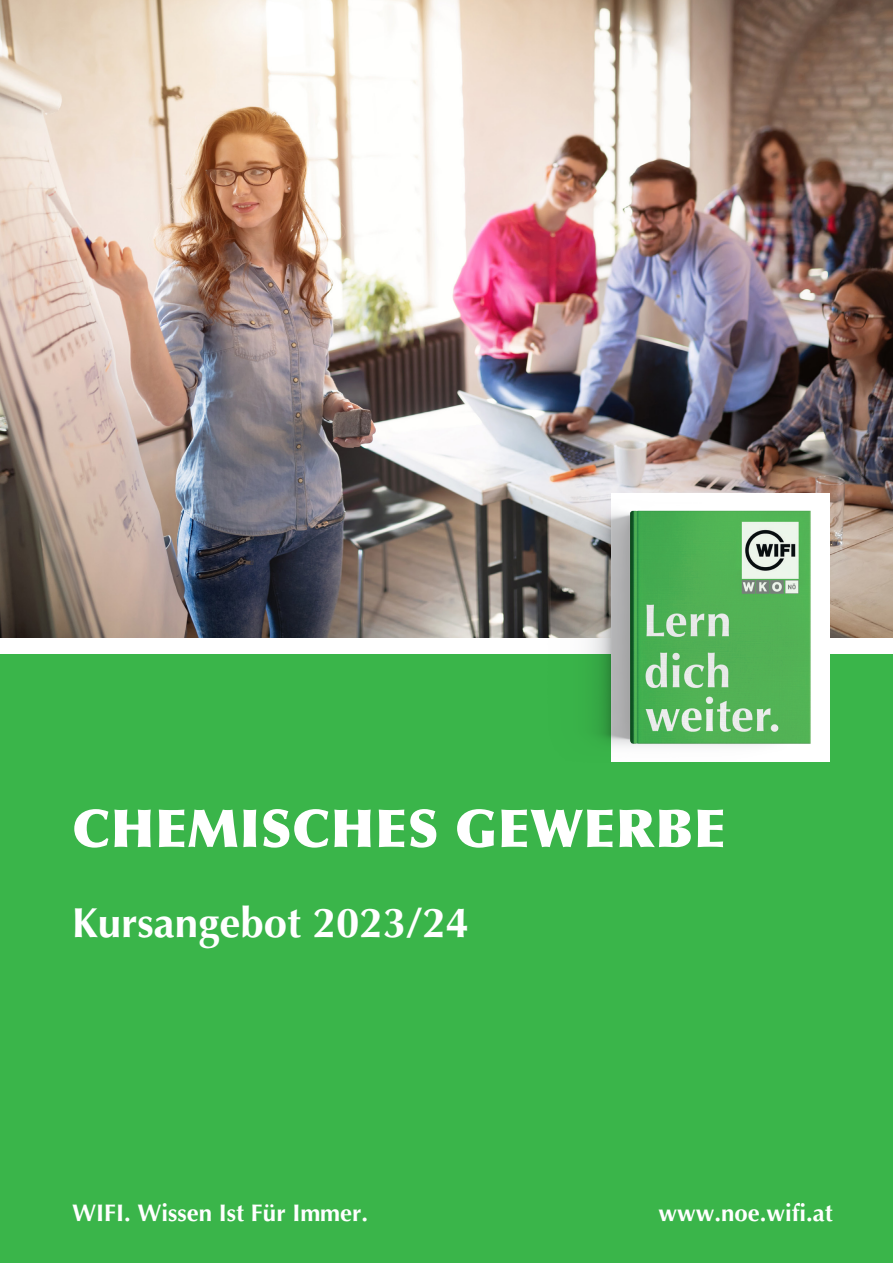
<style>
.page{position:relative;width:893px;height:1263px;background:#fff}
.page>*{position:absolute;margin:0;border:0;box-sizing:border-box;transform-origin:0 0}
.t1{font:900 52.5px "Optima LT Std";letter-spacing:.01em;color:#fff}
.t2{font:700 42px "Optima LT Std";color:#fff}
.t3{font:700 24px "Optima LT Std";color:#fff}
</style>
<div class="page">
<img style="left:0;top:0;width:893px;height:638px">
<div style="left:0;top:654px;width:893px;height:609px;background:#3ab54a"></div>
<img style="left:542px;top:479px;width:308px;height:283px">
<img style="left:619px;top:498px;width:202px;height:259px">
<h1 class="t1" style="left:72px;top:797px;width:655px">CHEMISCHES GEWERBE</h1>
<h2 class="t2" style="left:72px;top:898px;width:398px">Kursangebot 2023/24</h2>
<p class="t3" style="left:72px;top:1199px;width:298px">WIFI. Wissen Ist Für Immer.</p>
<p class="t3" style="left:659px;top:1199px;width:176px">www.noe.wifi.at</p>
</div>
